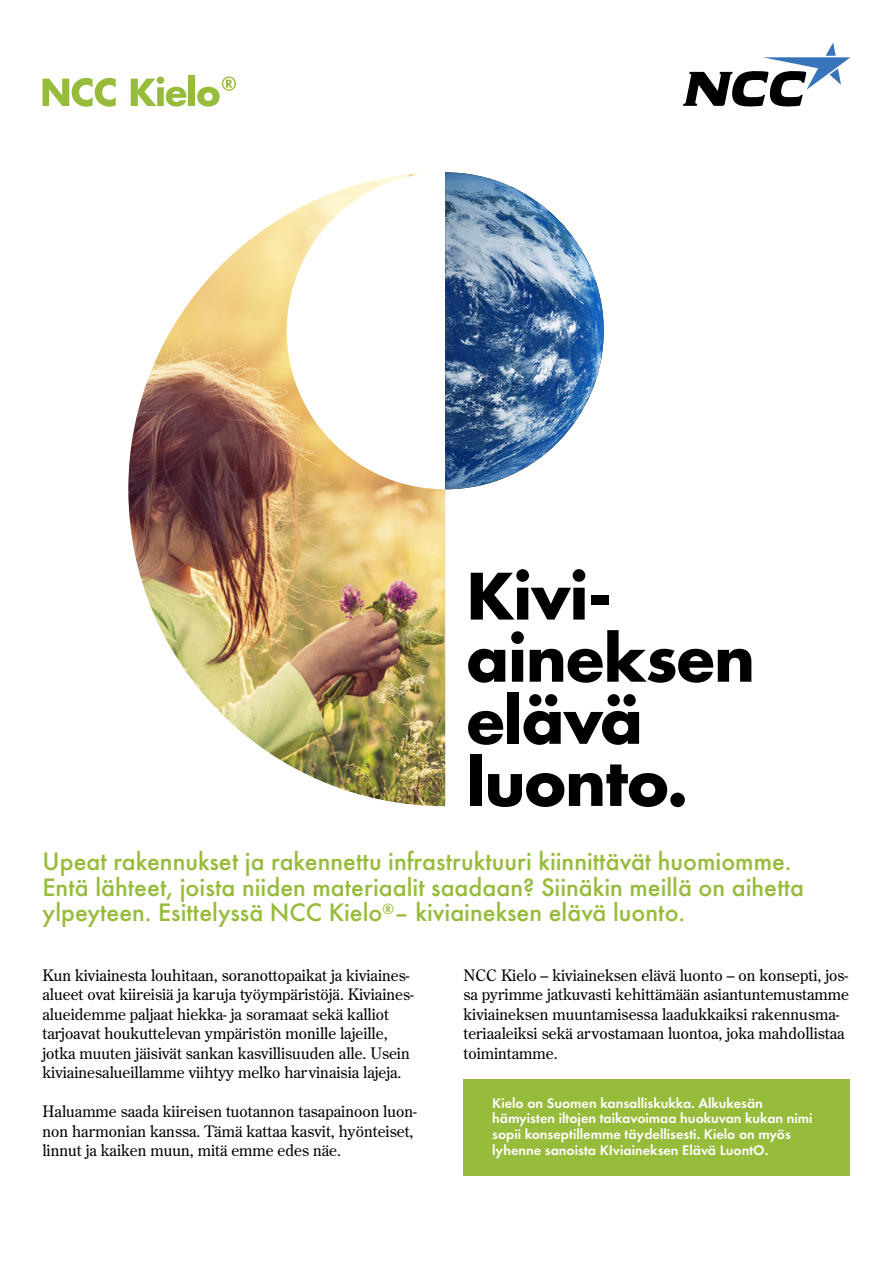
<style>
.page{position:relative;width:893px;height:1263px;background:#fff}
.page>*{position:absolute;margin:0;border:0;box-sizing:border-box;transform-origin:0 0}
.t1{font:500 23.25px/25.5px "NCC Futura";color:#97bb3a}
.t2{font:15.75px/19.5px "NCC Century";color:#000}
.t3{font:12.75px/15.8px "NCC Futura Demi";color:#fff}
</style>
<div class="page">
<div style="left:463px;top:1079px;width:387px;height:97px;background:#97bb3a"></div>
<svg style="left:683px;top:43px;width:167px;height:63px"></svg>
<img style="left:445px;top:172px;width:159px;height:317px">
<img style="left:128px;top:173px;width:317px;height:633px">
<svg style="left:471px;top:569px;width:114px;height:51px"></svg>
<div style="left:591px;top:595px;width:18px;height:9px;background:#000"></div>
<svg style="left:468px;top:649px;width:37px;height:34px"></svg>
<svg style="left:511px;top:631px;width:13px;height:51px"></svg>
<svg style="left:530px;top:630px;width:221px;height:53px"></svg>
<svg style="left:468px;top:711px;width:35px;height:34px"></svg>
<div style="left:508px;top:692px;width:11px;height:52px;background:#000"></div>
<svg style="left:523px;top:694px;width:116px;height:51px"></svg>
<div style="left:470px;top:754px;width:12px;height:52px;background:#000"></div>
<svg style="left:488px;top:764px;width:179px;height:43px"></svg>
<div style="left:670px;top:793px;width:15px;height:14px;background:#000;border-radius:50%"></div>
<svg style="left:43px;top:78px;width:73px;height:29px"></svg>
<svg style="left:131px;top:77px;width:55px;height:30px"></svg>
<div style="left:188px;top:76px;width:7px;height:30px;background:#97bb3a"></div>
<svg style="left:197px;top:76px;width:39px;height:31px"></svg>
<p class="t1" style="left:43px;top:849px;width:763px">Upeat rakennukset ja rakennettu infrastruktuuri kiinnittävät huomiomme.<br>Entä lähteet, joista niiden materiaalit saadaan? Siinäkin meillä on aihetta ylpeyteen. Esittelyssä NCC Kielo<sup>®</sup>– kiviaineksen elävä luonto.</p>
<p class="t2" style="left:43px;top:965px;width:373px">Kun kiviainesta louhitaan, soranottopaikat ja kiviaines&shy;alueet ovat kiireisiä ja karuja työympäristöjä. Kiviaines&shy;alueidemme paljaat hiekka- ja soramaat sekä kalliot tarjoavat houkuttelevan ympäristön monille lajeille, jotka muuten jäisivät sankan kasvillisuuden alle. Usein kiviainesalueillamme viihtyy melko harvinaisia lajeja.</p>
<p class="t2" style="left:43px;top:1102px;width:376px">Haluamme saada kiireisen tuotannon tasapainoon luon&shy;non harmonian kanssa. Tämä kattaa kasvit, hyönteiset, linnut ja kaiken muun, mitä emme edes näe.</p>
<p class="t2" style="left:463px;top:965px;width:387px">NCC Kielo – kiviaineksen elävä luonto – on konsepti, jos&shy;sa pyrimme jatkuvasti kehittämään asiantuntemustamme kiviaineksen muuntamisessa laadukkaiksi rakennusma&shy;teriaaleiksi sekä arvostamaan luontoa, joka mahdollistaa toimintamme.</p>
<p class="t3" style="left:492px;top:1095px;width:322px">Kielo on Suomen kansalliskukka. Alkukesän hämyisten iltojen taikavoimaa huokuvan kukan nimi sopii konseptillemme täydellisesti. Kielo on myös lyhenne sanoista KIviaineksen Elävä LuontO.</p>
</div>
